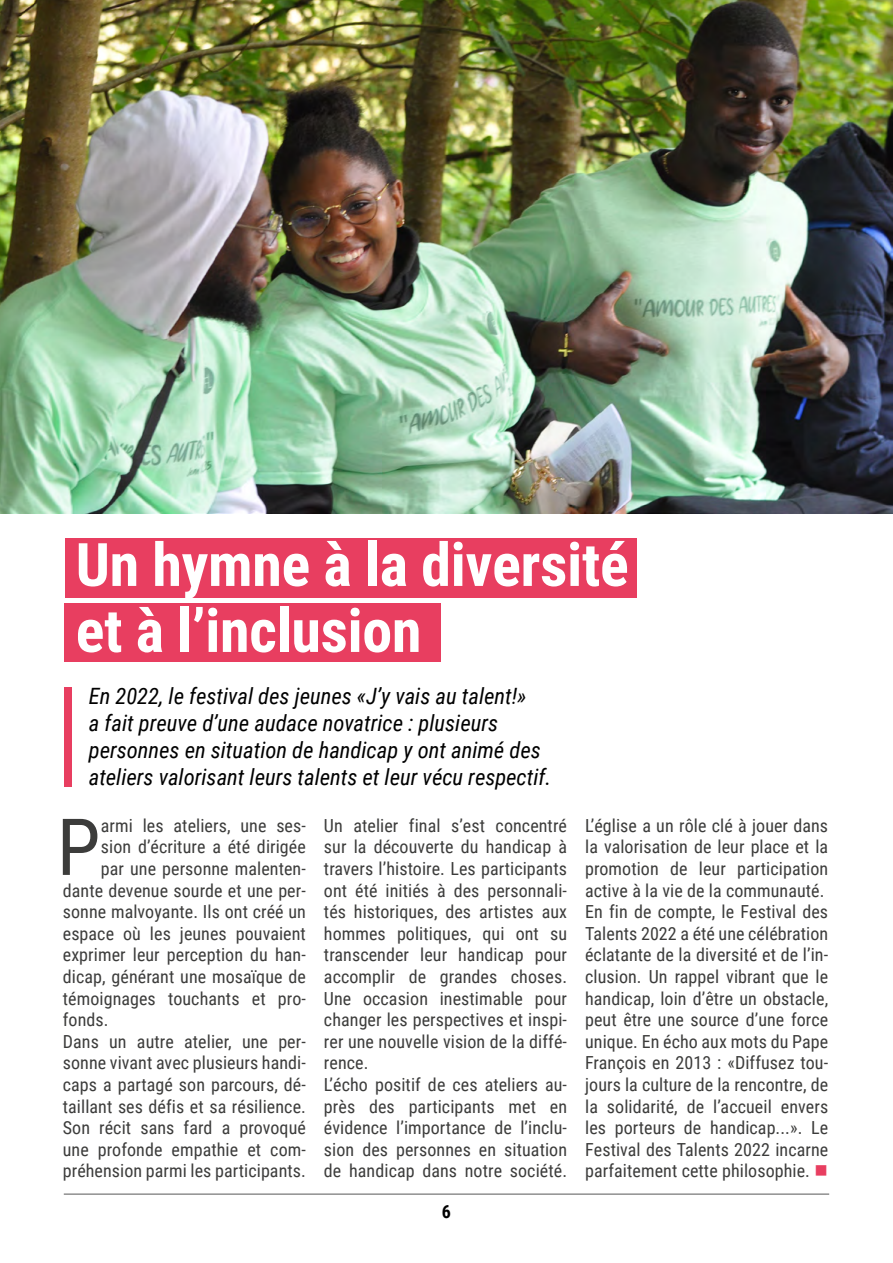
<style>
.page{position:relative;width:893px;height:1263px;background:#fff}
.page>*{position:absolute;margin:0;border:0;box-sizing:border-box;transform-origin:0 0}
.t1{font:78.75px "Roboto Condensed";color:#3c3c3b}
.t2{font:700 60px/66px "Roboto Condensed";letter-spacing:-.005em;color:#fff}
.t3{font:italic 22.5px/27px "Roboto Condensed";color:#000}
.t4{font:18px/21.6px "Roboto Condensed";letter-spacing:.005em;color:#3c3c3b}
.t5{font:700 18px "Roboto Condensed";color:#000}
.s1{color:#e83e60}
</style>
<div class="page">
<hr style="left:64px;top:1194px;width:765px;height:1px;background:#575756">
<div style="left:65px;top:537px;width:572px;height:60px;background:#e83e60"></div>
<div style="left:64px;top:603px;width:376px;height:58px;background:#e83e60"></div>
<div style="left:64px;top:687px;width:8px;height:100px;background:#e83e60"></div>
<img style="left:0;top:0;width:893px;height:513px">
<h2 class="t2" style="left:76px;top:529px;width:555px">Un hymne à la diversité et à l’inclusion</h2>
<p class="t3" style="left:89px;top:682px;width:464px">En 2022, le festival des jeunes «J’y vais au talent!»<br>a fait preuve d’une audace novatrice : plusieurs personnes en situation de handicap y ont animé des ateliers valorisant leurs talents et leur vécu respectif.</p>
<h1 class="t1" style="left:57px;top:792px;width:45px">P</h1>
<p class="t4" style="left:101px;top:814px;width:207px">armi les ateliers, une ses-</p>
<p class="t4" style="left:101px;top:835px;width:207px">sion d’écriture a été dirigée</p>
<p class="t4" style="left:101px;top:857px;width:207px">par une personne malenten-</p>
<p class="t4" style="left:63px;top:879px;width:245px">dante devenue sourde et une per-</p>
<p class="t4" style="left:63px;top:900px;width:245px">sonne malvoyante. Ils ont créé un</p>
<p class="t4" style="left:63px;top:922px;width:245px">espace où les jeunes pouvaient</p>
<p class="t4" style="left:63px;top:943px;width:245px">exprimer leur perception du han-</p>
<p class="t4" style="left:63px;top:965px;width:245px">dicap, générant une mosaïque de</p>
<p class="t4" style="left:63px;top:987px;width:245px">témoignages touchants et pro-</p>
<p class="t4" style="left:63px;top:1008px;width:47px">fonds.</p>
<p class="t4" style="left:63px;top:1030px;width:245px">Dans un autre atelier, une per-</p>
<p class="t4" style="left:63px;top:1051px;width:245px">sonne vivant avec plusieurs handi-</p>
<p class="t4" style="left:63px;top:1073px;width:245px">caps a partagé son parcours, dé-</p>
<p class="t4" style="left:63px;top:1095px;width:245px">taillant ses défis et sa résilience.</p>
<p class="t4" style="left:63px;top:1116px;width:245px">Son récit sans fard a provoqué</p>
<p class="t4" style="left:63px;top:1138px;width:245px">une profonde empathie et com-</p>
<p class="t4" style="left:63px;top:1159px;width:245px">préhension parmi les participants.</p>
<p class="t4" style="left:324px;top:814px;width:245px">Un atelier final s’est concentré sur la découverte du handicap à travers l’histoire. Les participants ont été initiés à des personnali&shy;tés historiques, des artistes aux hommes politiques, qui ont su transcender leur handicap pour accomplir de grandes choses.<br>Une occasion inestimable pour changer les perspectives et inspi&shy;rer une nouvelle vision de la diffé&shy;rence.<br>L’écho positif de ces ateliers au&shy;près des participants met en évidence l’importance de l’inclu&shy;sion des personnes en situation de handicap dans notre société.</p>
<p class="t4" style="left:585px;top:814px;width:245px">L’église a un rôle clé à jouer dans la valorisation de leur place et la promotion de leur participation active à la vie de la communauté.<br>En fin de compte, le Festival des Talents 2022 a été une célébration éclatante de la diversité et de l’in&shy;clusion. Un rappel vibrant que le handicap, loin d’être un obstacle, peut être une source d’une force unique. En écho aux mots du Pape François en 2013 : «Diffusez tou&shy;jours la culture de la rencontre, de la solidarité, de l’accueil envers les porteurs de handicap...». Le Festival des Talents 2022 incarne parfaitement cette philosophie. <span class="s1">■</span></p>
<p class="t5" style="left:442px;top:1199px;width:11px">6</p>
</div>
